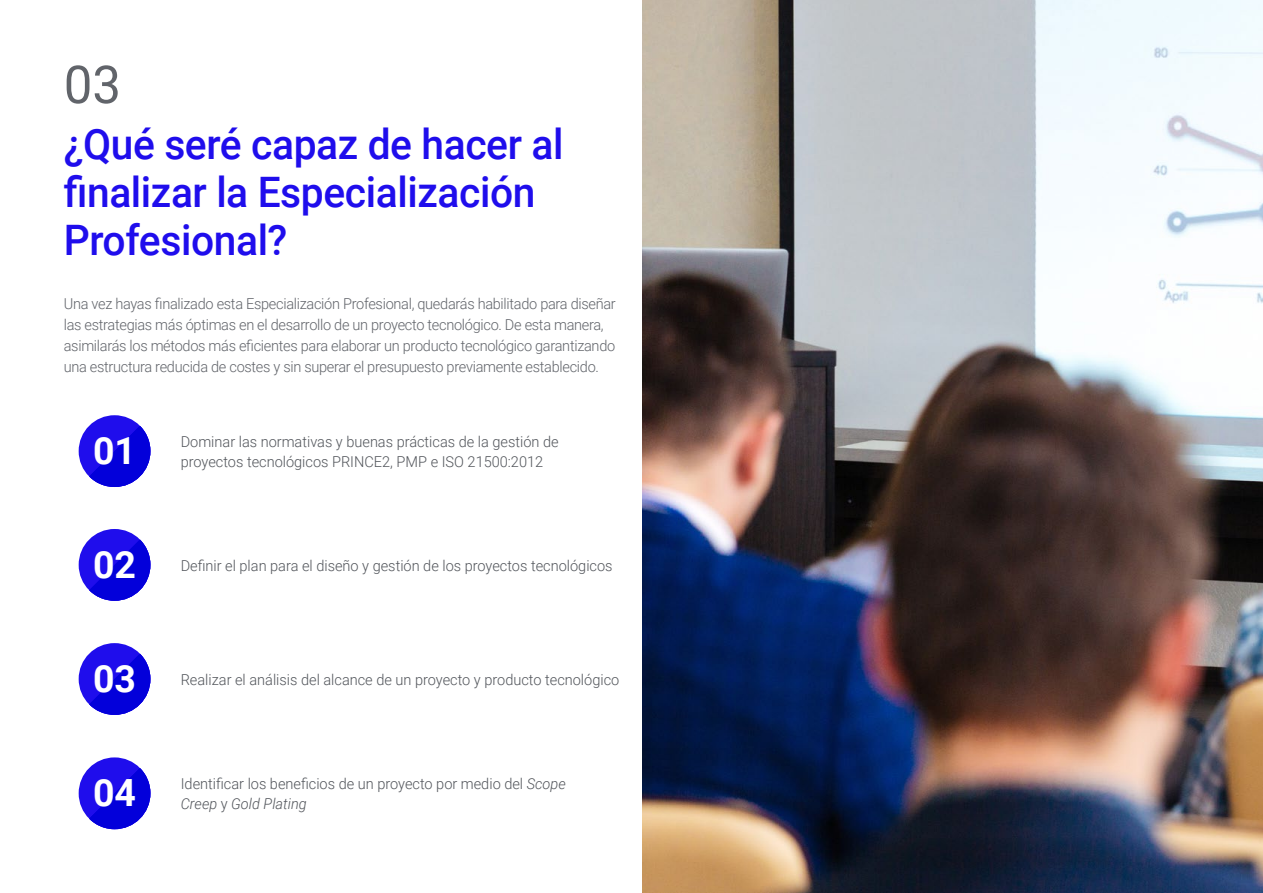
<style>
.page{position:relative;width:1263px;height:893px;background:#fff}
.page>*{position:absolute;margin:0;border:0;box-sizing:border-box;transform-origin:0 0}
.t1{font:52.5px "Roboto";color:#61646a}
.t2{font:500 42px/48px "Roboto";letter-spacing:-.01em;color:#1f0dec}
.t3{font:700 37.5px "Roboto";color:#fff}
.t4{font:300 15px/21px "Roboto";letter-spacing:-.02em;color:#61646a}
.t5{font:300 15px/19.5px "Roboto";color:#52555b}
.s1{font-style:italic}
</style>
<div class="page">
<div style="left:79px;top:529px;width:71px;height:72px;background:#1f0dec;border-radius:50%"></div>
<svg style="left:89px;top:539px;width:61px;height:62px"></svg>
<div style="left:79px;top:757px;width:71px;height:72px;background:#1f0dec;border-radius:50%"></div>
<svg style="left:89px;top:768px;width:61px;height:61px"></svg>
<div style="left:79px;top:643px;width:71px;height:72px;background:#1f0dec;border-radius:50%"></div>
<svg style="left:89px;top:654px;width:61px;height:61px"></svg>
<div style="left:79px;top:415px;width:71px;height:72px;background:#1f0dec;border-radius:50%"></div>
<svg style="left:89px;top:426px;width:61px;height:61px"></svg>
<img style="left:642px;top:0;width:621px;height:893px">
<h1 class="t1" style="left:64px;top:48px;width:59px">03</h1>
<h2 class="t2" style="left:64px;top:119px;width:501px">¿Qué seré capaz de hacer al finalizar la Especialización<br>Profesional?</h2>
<p class="t4" style="left:64px;top:292px;width:554px">Una vez hayas finalizado esta Especialización Profesional, quedarás habilitado para diseñar las estrategias más óptimas en el desarrollo de un proyecto tecnológico. De esta manera, asimilarás los métodos más eficientes para elaborar un producto tecnológico garantizando una estructura reducida de costes y sin superar el presupuesto previamente establecido.</p>
<h3 class="t3" style="left:93px;top:424px;width:45px">01</h3>
<p class="t5" style="left:181px;top:431px;width:379px">Dominar las normativas y buenas prácticas de la gestión de</p>
<p class="t5" style="left:181px;top:451px;width:364px">proyectos tecnológicos PRINCE2, PMP e ISO 21500:2012</p>
<h3 class="t3" style="left:93px;top:538px;width:45px">02</h3>
<p class="t5" style="left:181px;top:555px;width:433px">Definir el plan para el diseño y gestión de los proyectos tecnológicos</p>
<h3 class="t3" style="left:93px;top:652px;width:45px">03</h3>
<p class="t5" style="left:181px;top:669px;width:440px">Realizar el análisis del alcance de un proyecto y producto tecnológico</p>
<h3 class="t3" style="left:93px;top:766px;width:45px">04</h3>
<p class="t5" style="left:181px;top:773px;width:386px">Identificar los beneficios de un proyecto por medio del <span class="s1">Scope<br>Creep</span> y <span class="s1">Gold Plating</span></p>
</div>
